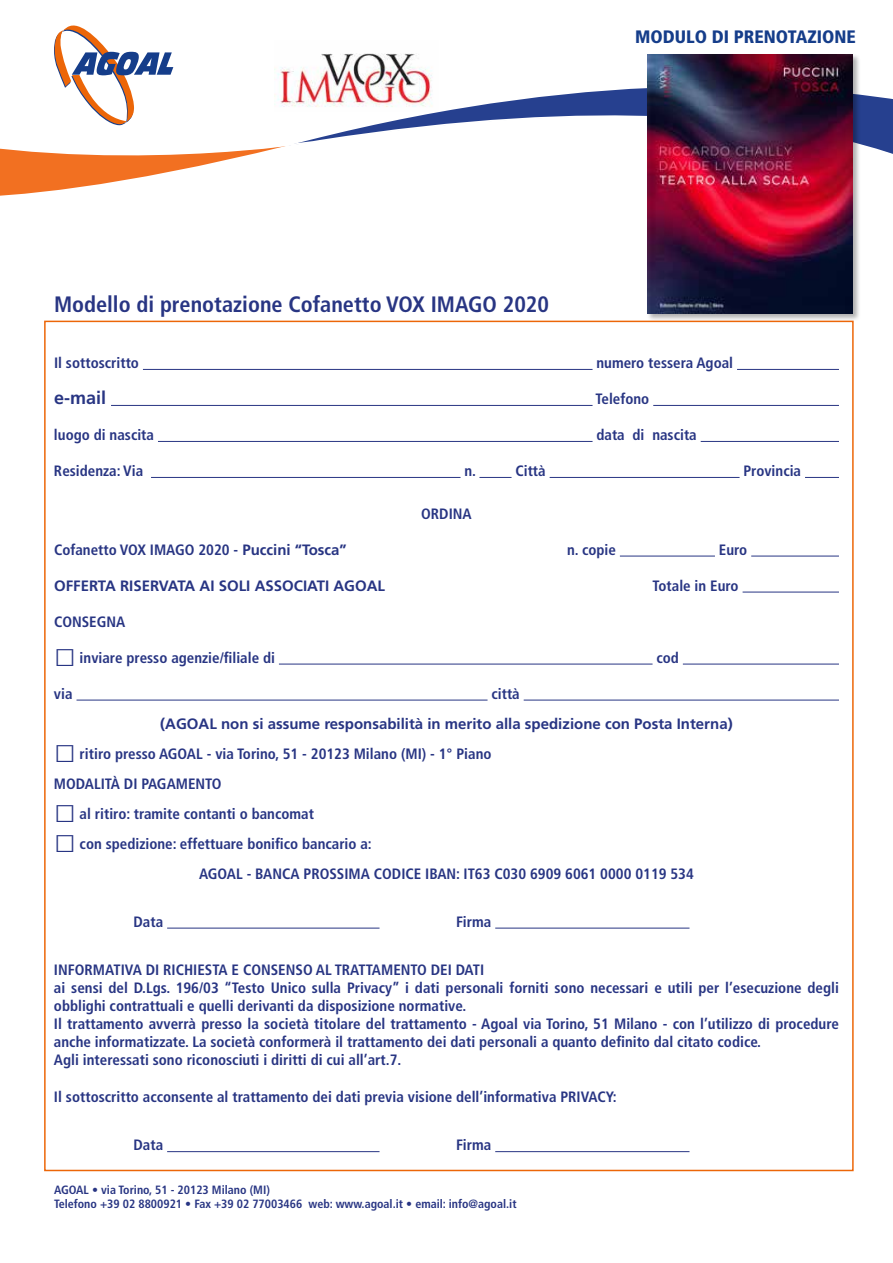
<style>
.page{position:relative;width:893px;height:1263px;background:#fff}
.page>*{position:absolute;margin:0;border:0;box-sizing:border-box;transform-origin:0 0}
.t1{font:700 condensed 22.2px "Frutiger LT Std";color:#283583}
.t2{font:900 condensed 18px "Frutiger LT Std";color:#153d8a}
.t3{font:700 18px "Frutiger LT Std";color:#283583}
.t4{font:700 condensed 15px/18px "Frutiger LT Std";color:#283583}
.t5{font:700 15px "Frutiger LT Std";color:#283583}
.t6{font:700 condensed 12px/14.4px "Frutiger LT Std";color:#283583}
.s1{font-stretch:normal}
.s2{font-family:"Arial";font-weight:400;font-stretch:normal;font-size:36px}
</style>
<div class="page">
<svg style="left:54px;top:26px;width:118px;height:27px"></svg>
<svg style="left:0;top:53px;width:893px;height:143px"></svg>
<div style="left:646px;top:53px;width:214px;height:268px;background:#000;opacity:.31"></div>
<img style="left:648px;top:55px;width:205px;height:259px">
<img style="left:274px;top:53px;width:164px;height:58px">
<hr style="left:143px;top:369px;width:449px;height:1px;background:#283583">
<hr style="left:737px;top:369px;width:102px;height:1px;background:#283583">
<hr style="left:111px;top:405px;width:481px;height:1px;background:#283583">
<hr style="left:653px;top:405px;width:186px;height:1px;background:#283583">
<hr style="left:158px;top:441px;width:434px;height:1px;background:#283583">
<hr style="left:701px;top:441px;width:138px;height:1px;background:#283583">
<hr style="left:151px;top:477px;width:309px;height:1px;background:#283583">
<hr style="left:479px;top:477px;width:32px;height:1px;background:#283583">
<hr style="left:550px;top:477px;width:189px;height:1px;background:#283583">
<hr style="left:805px;top:477px;width:34px;height:1px;background:#283583">
<hr style="left:620px;top:556px;width:95px;height:1px;background:#283583">
<hr style="left:751px;top:556px;width:88px;height:1px;background:#283583">
<hr style="left:743px;top:592px;width:96px;height:1px;background:#283583">
<hr style="left:279px;top:664px;width:374px;height:1px;background:#283583">
<hr style="left:683px;top:664px;width:156px;height:1px;background:#283583">
<hr style="left:77px;top:700px;width:410px;height:1px;background:#283583">
<hr style="left:524px;top:700px;width:315px;height:1px;background:#283583">
<hr style="left:167px;top:928px;width:212px;height:1px;background:#283583">
<hr style="left:495px;top:928px;width:194px;height:1px;background:#283583">
<hr style="left:167px;top:1151px;width:212px;height:1px;background:#283583">
<hr style="left:495px;top:1151px;width:194px;height:1px;background:#283583">
<p class="t2" style="left:635px;top:26px;width:222px">MODULO DI PRENOTAZIONE</p>
<h1 class="t1" style="left:54px;top:291px;width:497px">Modello di prenotazione Cofanetto VOX IMAGO 2020</h1>
<p class="t4" style="left:54px;top:354px;width:87px">Il sottoscritto</p>
<p class="t4" style="left:596px;top:354px;width:138px">numero tessera Agoal</p>
<p class="t3" style="left:54px;top:387px;width:54px">e-mail</p>
<p class="t4" style="left:596px;top:390px;width:55px">Telefono</p>
<p class="t4" style="left:54px;top:426px;width:102px">luogo di nascita</p>
<p class="t4" style="left:596px;top:426px;width:102px">data di nascita</p>
<p class="t4" style="left:54px;top:462px;width:91px">Residenza: Via</p>
<p class="t4" style="left:464px;top:462px;width:13px">n.</p>
<p class="t4" style="left:515px;top:462px;width:32px">Città</p>
<p class="t4" style="left:743px;top:462px;width:59px">Provincia</p>
<p class="t4" style="left:421px;top:504px;width:52px">ORDINA</p>
<p class="t4" style="left:54px;top:540px;width:294px">Cofanetto VOX IMAGO 2020 - <span class="s1">Puccini “Tosca”</span></p>
<p class="t4" style="left:567px;top:540px;width:50px">n. copie</p>
<p class="t4" style="left:719px;top:540px;width:30px">Euro</p>
<p class="t5" style="left:54px;top:576px;width:333px">OFFERTA RISERVATA AI SOLI ASSOCIATI AGOAL</p>
<p class="t4" style="left:653px;top:576px;width:88px">Totale in Euro</p>
<p class="t4" style="left:54px;top:612px;width:73px">CONSEGNA</p>
<p class="t4" style="left:54px;top:648px;width:223px"><span class="s2">□</span> inviare presso agenzie/filiale di</p>
<p class="t4" style="left:656px;top:648px;width:24px">cod</p>
<p class="t4" style="left:54px;top:684px;width:20px">via</p>
<p class="t4" style="left:491px;top:684px;width:30px">città</p>
<p class="t5" style="left:160px;top:714px;width:574px">(AGOAL non si assume responsabilità in merito alla spedizione con Posta Interna)</p>
<p class="t4" style="left:54px;top:738px;width:439px;line-height:30px"><span class="s2">□</span> ritiro presso AGOAL - via Torino, 51 - 20123 Milano (MI) - 1° Piano<br>MODALITÀ DI PAGAMENTO</p>
<p class="t4" style="left:54px;top:804px;width:261px"><span class="s2">□</span> al ritiro: tramite contanti o bancomat</p>
<p class="t4" style="left:199px;top:828px;width:496px;line-height:30px;text-indent:-145px"><span class="s2">□</span> con spedizione: effettuare bonifico bancario a:<br>AGOAL - BANCA PROSSIMA CODICE IBAN: IT63 C030 6909 6061 0000 0119 534</p>
<p class="t4" style="left:133px;top:912px;width:31px">Data</p>
<p class="t4" style="left:456px;top:912px;width:37px">Firma</p>
<p class="t4" style="left:54px;top:960px;width:786px">INFORMATIVA DI RICHIESTA E CONSENSO AL TRATTAMENTO DEI DATI<br>ai sensi del D.Lgs. 196/03 “Testo Unico sulla Privacy” i dati personali forniti sono necessari e utili per l’esecuzione degli obblighi contrattuali e quelli derivanti da disposizione normative.<br>Il trattamento avverrà presso la società titolare del trattamento - Agoal via Torino, 51 Milano - con l’utilizzo di procedure anche informatizzate. La società conformerà il trattamento dei dati personali a quanto definito dal citato codice.<br>Agli interessati sono riconosciuti i diritti di cui all’art.7.</p>
<p class="t4" style="left:54px;top:1088px;width:564px">Il sottoscritto acconsente al trattamento dei dati previa visione dell’informativa PRIVACY:</p>
<p class="t4" style="left:133px;top:1136px;width:31px">Data</p>
<p class="t4" style="left:456px;top:1136px;width:37px">Firma</p>
<p class="t6" style="left:54px;top:1182px;width:464px">AGOAL • via Torino, 51 - 20123 Milano (MI)<br>Telefono +39 02 8800921 • Fax +39 02 77003466 web: www.agoal.it • email: info@agoal.it</p>
</div>
